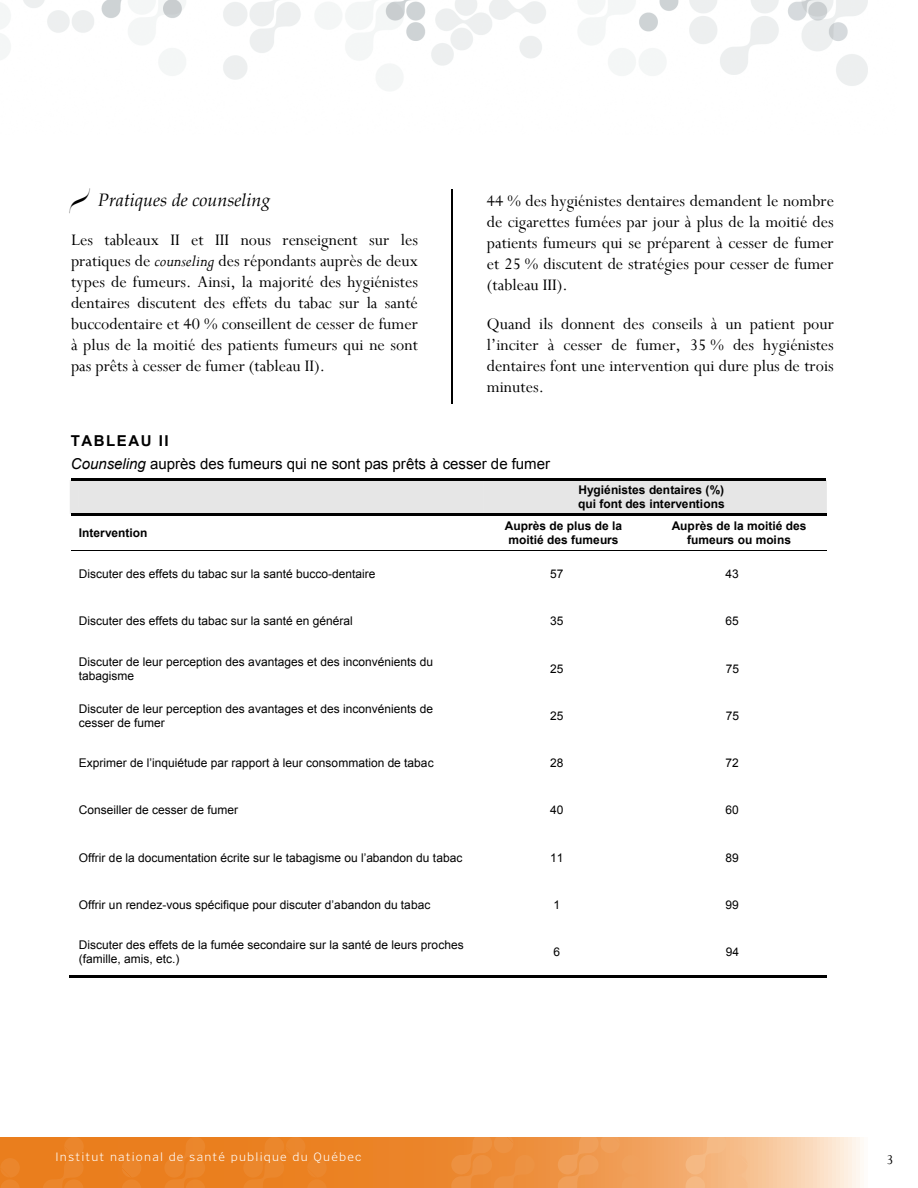
<style>
.page{position:relative;width:918px;height:1188px;background:#fff}
.page>*{position:absolute;margin:0;border:0;box-sizing:border-box;transform-origin:0 0}
.t1{font:18px/21px "Perpetua";color:#000;text-align:justify}
.t2{font:italic 18px "Book Antiqua";color:#000}
.t3{font:15px/22.5px "Arial";color:#000}
.t4{font:15px "Perpetua";color:#000}
.t5{font:12px/13.8px "Arial";color:#000}
.t6{font:700 12px/13.8px "Arial";color:#000;text-align:center}
.t7{font:300 12px "Poynter Text Sans";letter-spacing:.1em;color:#fff}
.s1{font-family:"Pompeijana Borders";font-size:13.5px}
.s2{font-style:italic}
.s3{font-weight:700}
</style>
<div class="page">
<svg style="left:327px;top:1137px;width:533px;height:51px;background:#f0a35f"></svg>
<img style="left:0;top:0;width:868px;height:91px">
<svg style="left:0;top:1137px;width:327px;height:51px;background:#ea8022"></svg>
<div style="left:70px;top:480px;width:757px;height:34px;background:#e6e6e6"></div>
<div style="left:484px;top:480px;width:335px;height:17px;background:#e6e6e6"></div>
<div style="left:484px;top:497px;width:335px;height:17px;background:#e6e6e6"></div>
<hr style="left:71px;top:478px;width:407px;height:2px;background:#000">
<hr style="left:478px;top:478px;width:348px;height:2px;background:#000">
<hr style="left:71px;top:514px;width:755px;height:2px;background:#000">
<hr style="left:71px;top:550px;width:755px;height:1px;background:#000">
<hr style="left:70px;top:976px;width:406px;height:2px;background:#000">
<hr style="left:475px;top:976px;width:176px;height:2px;background:#000">
<hr style="left:650px;top:976px;width:177px;height:2px;background:#000">
<hr style="left:452px;top:189px;width:1px;height:215px;background:#000">
<p class="t2" style="left:71px;top:189px;width:201px"><span class="s1">-</span> Pratiques de counseling</p>
<p class="t1" style="left:71px;top:230px;width:349px">Les tableaux II et III nous renseignent sur les pratiques de <span class="s2">counseling</span> des répondants auprès de deux types de fumeurs. Ainsi, la majorité des hygiénistes dentaires discutent des effets du tabac sur la santé buccodentaire et 40 % conseillent de cesser de fumer à plus de la moitié des patients fumeurs qui ne sont pas prêts à cesser de fumer (tableau II).</p>
<p class="t1" style="left:487px;top:191px;width:349px">44 % des hygiénistes dentaires demandent le nombre de cigarettes fumées par jour à plus de la moitié des patients fumeurs qui se préparent à cesser de fumer et 25 % discutent de stratégies pour cesser de fumer (tableau III).</p>
<p class="t1" style="left:487px;top:314px;width:349px">Quand ils donnent des conseils à un patient pour l’inciter à cesser de fumer, 35 % des hygiénistes dentaires font une intervention qui dure plus de trois minutes.</p>
<p class="t3" style="left:71px;top:430px;width:481px"><span class="s3">TABLEAU II<br></span><span class="s2">Counseling</span> auprès des fumeurs qui ne sont pas prêts à cesser de fumer</p>
<p class="t6" style="left:578px;top:483px;width:148px;text-align:left">Hygiénistes dentaires (%) qui font des interventions</p>
<p class="t6" style="left:79px;top:526px;width:70px">Intervention</p>
<p class="t6" style="left:505px;top:519px;width:119px">Auprès de plus de la moitié des fumeurs</p>
<p class="t6" style="left:672px;top:519px;width:136px">Auprès de la moitié des fumeurs ou moins</p>
<p class="t5" style="left:79px;top:567px;width:298px">Discuter des effets du tabac sur la santé bucco-dentaire</p>
<p class="t5" style="left:550px;top:567px;width:15px">57</p>
<p class="t5" style="left:726px;top:567px;width:15px">43</p>
<p class="t5" style="left:79px;top:614px;width:276px">Discuter des effets du tabac sur la santé en général</p>
<p class="t5" style="left:550px;top:614px;width:15px">35</p>
<p class="t5" style="left:726px;top:614px;width:15px">65</p>
<p class="t5" style="left:79px;top:655px;width:356px">Discuter de leur perception des avantages et des inconvénients du tabagisme</p>
<p class="t5" style="left:550px;top:662px;width:15px">25</p>
<p class="t5" style="left:726px;top:662px;width:15px">75</p>
<p class="t5" style="left:79px;top:702px;width:356px">Discuter de leur perception des avantages et des inconvénients de cesser de fumer</p>
<p class="t5" style="left:550px;top:709px;width:15px">25</p>
<p class="t5" style="left:726px;top:709px;width:15px">75</p>
<p class="t5" style="left:79px;top:756px;width:356px">Exprimer de l’inquiétude par rapport à leur consommation de tabac</p>
<p class="t5" style="left:550px;top:756px;width:15px">28</p>
<p class="t5" style="left:726px;top:756px;width:15px">72</p>
<p class="t5" style="left:79px;top:803px;width:161px">Conseiller de cesser de fumer</p>
<p class="t5" style="left:550px;top:803px;width:15px">40</p>
<p class="t5" style="left:726px;top:803px;width:15px">60</p>
<p class="t5" style="left:79px;top:851px;width:385px">Offrir de la documentation écrite sur le tabagisme ou l’abandon du tabac</p>
<p class="t5" style="left:550px;top:851px;width:15px">11</p>
<p class="t5" style="left:726px;top:851px;width:15px">89</p>
<p class="t5" style="left:79px;top:898px;width:353px">Offrir un rendez-vous spécifique pour discuter d’abandon du tabac</p>
<p class="t5" style="left:553px;top:898px;width:8px">1</p>
<p class="t5" style="left:726px;top:898px;width:15px">99</p>
<p class="t5" style="left:79px;top:938px;width:386px">Discuter des effets de la fumée secondaire sur la santé de leurs proches (famille, amis, etc.)</p>
<p class="t5" style="left:554px;top:945px;width:8px">6</p>
<p class="t5" style="left:726px;top:945px;width:15px">94</p>
<p class="t7" style="left:56px;top:1150px;width:308px">Institut national de santé publique du Québec</p>
<p class="t4" style="left:887px;top:1152px;width:8px">3</p>
</div>
